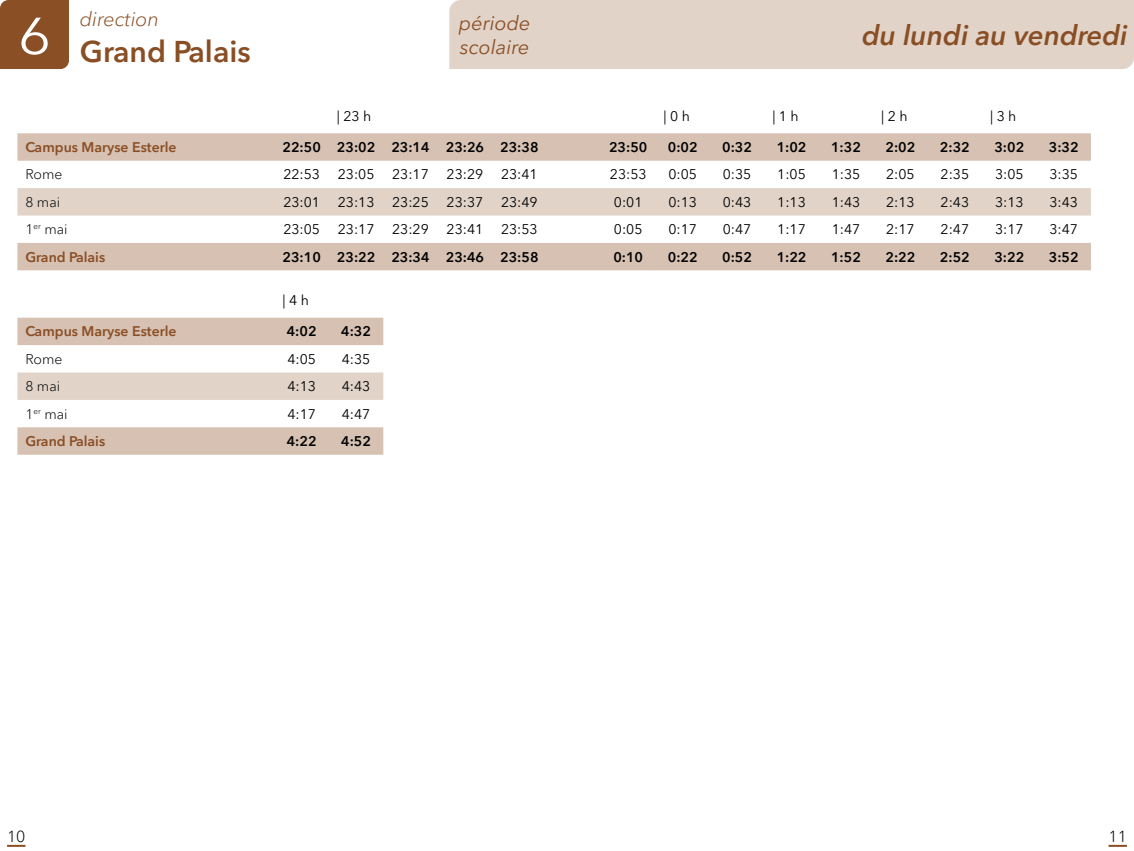
<style>
.page{position:relative;width:1134px;height:851px;background:#fff}
.page>*{position:absolute;margin:0;border:0;box-sizing:border-box;transform-origin:0 0}
.t1{font:51px "Avenir Next LT Pro";color:#fff;scale:1.12 1}
.t2{font:600 30px "Avenir Next LT Pro";color:#894e24}
.t3{font:italic 600 28px "Avenir Next LT Pro";color:#894e24}
.t4{font:italic 20px "Avenir Next LT Pro";color:#894e24}
.t5{font:italic 300 20px "Avenir Next LT Pro";color:#894e24}
.t6{font:300 16px "Avenir Next LT Pro";color:#000}
.t7{font:14px "Avenir Next LT Pro";color:#000}
.t8{font:600 14px "Avenir Next LT Pro";color:#000}
.t9{font:600 14px "Avenir Next LT Pro";color:#894e24}
.t10{font:300 14px "Avenir Next LT Pro";color:#000}
</style>
<div class="page">
<svg style="left:7px;top:844px;width:18px;height:2px"></svg>
<svg style="left:1108px;top:844px;width:19px;height:2px"></svg>
<svg style="left:17px;top:133px;width:1074px;height:137px"></svg>
<div style="left:17px;top:188px;width:1074px;height:27px;background:#e1d3c8"></div>
<svg style="left:17px;top:317px;width:366px;height:137px"></svg>
<div style="left:17px;top:372px;width:366px;height:28px;background:#e1d3c8"></div>
<div style="left:449px;top:0;width:685px;height:69px;background:#e1d3c8"></div>
<div style="left:0;top:0;width:69px;height:69px;background:#8a4f24"></div>
<h1 class="t1" style="left:18px;top:6px;width:31px">6</h1>
<p class="t5" style="left:80px;top:7px;width:81px">direction</p>
<p class="t2" style="left:80px;top:33px;width:173px">Grand Palais</p>
<p class="t4" style="left:459px;top:11px;width:73px">période</p>
<p class="t4" style="left:460px;top:35px;width:71px">scolaire</p>
<p class="t3" style="left:862px;top:18px;width:267px">du lundi au vendredi</p>
<p class="t7" style="left:337px;top:107px;width:36px">| 23 h</p>
<p class="t7" style="left:663px;top:107px;width:28px">| 0 h</p>
<p class="t7" style="left:772px;top:107px;width:28px">| 1 h</p>
<p class="t7" style="left:881px;top:107px;width:28px">| 2 h</p>
<p class="t7" style="left:990px;top:107px;width:28px">| 3 h</p>
<p class="t9" style="left:25px;top:138px;width:153px">Campus Maryse Esterle</p>
<p class="t8" style="left:282px;top:138px;width:40px">22:50</p>
<p class="t8" style="left:337px;top:138px;width:40px">23:02</p>
<p class="t8" style="left:391px;top:138px;width:40px">23:14</p>
<p class="t8" style="left:446px;top:138px;width:40px">23:26</p>
<p class="t8" style="left:500px;top:138px;width:40px">23:38</p>
<p class="t8" style="left:609px;top:138px;width:40px">23:50</p>
<p class="t8" style="left:668px;top:138px;width:31px">0:02</p>
<p class="t8" style="left:722px;top:138px;width:31px">0:32</p>
<p class="t8" style="left:777px;top:138px;width:31px">1:02</p>
<p class="t8" style="left:831px;top:138px;width:31px">1:32</p>
<p class="t8" style="left:885px;top:138px;width:31px">2:02</p>
<p class="t8" style="left:940px;top:138px;width:31px">2:32</p>
<p class="t8" style="left:994px;top:138px;width:31px">3:02</p>
<p class="t8" style="left:1049px;top:138px;width:31px">3:32</p>
<p class="t10" style="left:25px;top:166px;width:39px">Rome</p>
<p class="t7" style="left:283px;top:166px;width:38px">22:53</p>
<p class="t7" style="left:338px;top:166px;width:38px">23:05</p>
<p class="t7" style="left:392px;top:166px;width:38px">23:17</p>
<p class="t7" style="left:447px;top:166px;width:38px">23:29</p>
<p class="t7" style="left:501px;top:166px;width:38px">23:41</p>
<p class="t7" style="left:610px;top:166px;width:38px">23:53</p>
<p class="t7" style="left:668px;top:166px;width:30px">0:05</p>
<p class="t7" style="left:723px;top:166px;width:30px">0:35</p>
<p class="t7" style="left:777px;top:166px;width:30px">1:05</p>
<p class="t7" style="left:832px;top:166px;width:30px">1:35</p>
<p class="t7" style="left:886px;top:166px;width:30px">2:05</p>
<p class="t7" style="left:940px;top:166px;width:30px">2:35</p>
<p class="t7" style="left:995px;top:166px;width:30px">3:05</p>
<p class="t7" style="left:1049px;top:166px;width:30px">3:35</p>
<p class="t10" style="left:25px;top:193px;width:36px">8 mai</p>
<p class="t7" style="left:283px;top:193px;width:38px">23:01</p>
<p class="t7" style="left:338px;top:193px;width:38px">23:13</p>
<p class="t7" style="left:392px;top:193px;width:38px">23:25</p>
<p class="t7" style="left:447px;top:193px;width:38px">23:37</p>
<p class="t7" style="left:501px;top:193px;width:38px">23:49</p>
<p class="t7" style="left:614px;top:193px;width:30px">0:01</p>
<p class="t7" style="left:668px;top:193px;width:30px">0:13</p>
<p class="t7" style="left:723px;top:193px;width:30px">0:43</p>
<p class="t7" style="left:777px;top:193px;width:30px">1:13</p>
<p class="t7" style="left:832px;top:193px;width:30px">1:43</p>
<p class="t7" style="left:886px;top:193px;width:30px">2:13</p>
<p class="t7" style="left:940px;top:193px;width:30px">2:43</p>
<p class="t7" style="left:995px;top:193px;width:30px">3:13</p>
<p class="t7" style="left:1049px;top:193px;width:30px">3:43</p>
<p class="t10" style="left:25px;top:221px;width:44px">1<sup>er</sup> mai</p>
<p class="t7" style="left:283px;top:221px;width:38px">23:05</p>
<p class="t7" style="left:338px;top:221px;width:38px">23:17</p>
<p class="t7" style="left:392px;top:221px;width:38px">23:29</p>
<p class="t7" style="left:447px;top:221px;width:38px">23:41</p>
<p class="t7" style="left:501px;top:221px;width:38px">23:53</p>
<p class="t7" style="left:614px;top:221px;width:30px">0:05</p>
<p class="t7" style="left:668px;top:221px;width:30px">0:17</p>
<p class="t7" style="left:723px;top:221px;width:30px">0:47</p>
<p class="t7" style="left:777px;top:221px;width:30px">1:17</p>
<p class="t7" style="left:832px;top:221px;width:30px">1:47</p>
<p class="t7" style="left:886px;top:221px;width:30px">2:17</p>
<p class="t7" style="left:940px;top:221px;width:30px">2:47</p>
<p class="t7" style="left:995px;top:221px;width:30px">3:17</p>
<p class="t7" style="left:1049px;top:221px;width:30px">3:47</p>
<p class="t9" style="left:25px;top:248px;width:81px">Grand Palais</p>
<p class="t8" style="left:282px;top:248px;width:40px">23:10</p>
<p class="t8" style="left:337px;top:248px;width:40px">23:22</p>
<p class="t8" style="left:391px;top:248px;width:40px">23:34</p>
<p class="t8" style="left:446px;top:248px;width:40px">23:46</p>
<p class="t8" style="left:500px;top:248px;width:40px">23:58</p>
<p class="t8" style="left:613px;top:248px;width:31px">0:10</p>
<p class="t8" style="left:668px;top:248px;width:31px">0:22</p>
<p class="t8" style="left:722px;top:248px;width:31px">0:52</p>
<p class="t8" style="left:777px;top:248px;width:31px">1:22</p>
<p class="t8" style="left:831px;top:248px;width:31px">1:52</p>
<p class="t8" style="left:885px;top:248px;width:31px">2:22</p>
<p class="t8" style="left:940px;top:248px;width:31px">2:52</p>
<p class="t8" style="left:994px;top:248px;width:31px">3:22</p>
<p class="t8" style="left:1049px;top:248px;width:31px">3:52</p>
<p class="t7" style="left:282px;top:292px;width:28px">| 4 h</p>
<p class="t9" style="left:25px;top:323px;width:153px">Campus Maryse Esterle</p>
<p class="t8" style="left:287px;top:323px;width:31px">4:02</p>
<p class="t8" style="left:341px;top:323px;width:31px">4:32</p>
<p class="t10" style="left:25px;top:350px;width:39px">Rome</p>
<p class="t7" style="left:287px;top:350px;width:30px">4:05</p>
<p class="t7" style="left:342px;top:350px;width:30px">4:35</p>
<p class="t10" style="left:25px;top:378px;width:36px">8 mai</p>
<p class="t7" style="left:287px;top:378px;width:30px">4:13</p>
<p class="t7" style="left:342px;top:378px;width:30px">4:43</p>
<p class="t10" style="left:25px;top:405px;width:44px">1<sup>er</sup> mai</p>
<p class="t7" style="left:287px;top:405px;width:30px">4:17</p>
<p class="t7" style="left:342px;top:405px;width:30px">4:47</p>
<p class="t9" style="left:25px;top:432px;width:81px">Grand Palais</p>
<p class="t8" style="left:287px;top:432px;width:31px">4:22</p>
<p class="t8" style="left:341px;top:432px;width:31px">4:52</p>
<p class="t6" style="left:7px;top:826px;width:20px">10</p>
<p class="t6" style="left:1108px;top:826px;width:20px">11</p>
</div>
